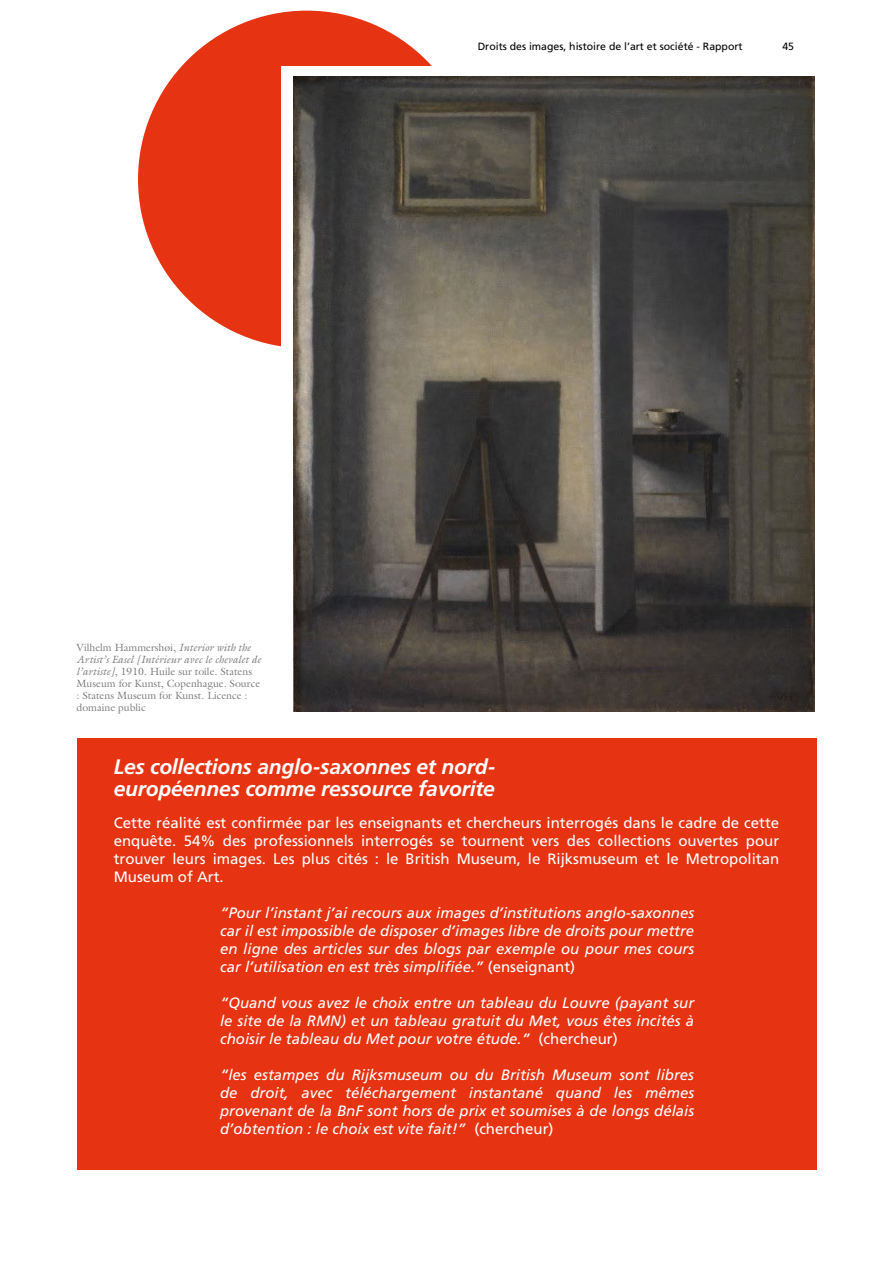
<style>
.page{position:relative;width:893px;height:1263px;background:#fff}
.page>*{position:absolute;margin:0;border:0;box-sizing:border-box;transform-origin:0 0}
.t1{font:italic 700 21px/22.6px "Frutiger LT Std";letter-spacing:-.01em;color:#fff}
.t2{font:italic 15px/18px "Frutiger LT Std";color:#fff;text-align:justify}
.t3{font:15px/18px "Frutiger LT Std";color:#fff;text-align:justify}
.t4{font:10.5px/12px "Galliard Std";color:#7e7c7c}
.t5{font:10.5px "Frutiger LT Std";color:#000}
.s1{font-style:italic}
.s2{font-style:normal}
</style>
<div class="page">
<div style="left:138px;top:11px;width:338px;height:337px;background:#e63312;border-radius:50%"></div>
<div style="left:282px;top:66px;width:207px;height:305px;background:#fff"></div>
<img style="left:293px;top:77px;width:522px;height:634px">
<div style="left:77px;top:738px;width:739px;height:431px;background:#e63312"></div>
<p class="t5" style="left:478px;top:40px;width:266px">Droits des images, histoire de l’art et société - Rapport</p>
<p class="t5" style="left:782px;top:40px;width:13px">45</p>
<p class="t4" style="left:77px;top:641px;width:186px">Vilhelm Hammershøi, <span class="s1">Interior with the Artist’s Easel [Intérieur avec le chevalet de l’artiste]</span>, 1910. Huile sur toile. Statens Museum for Kunst, Copenhague. Source : Statens Museum for Kunst. Licence : domaine public</p>
<h1 class="t1" style="left:114px;top:755px;width:383px">Les collections anglo-saxonnes et nord&shy;européennes comme ressource favorite</h1>
<p class="t3" style="left:114px;top:813px;width:667px">Cette réalité est confirmée par les enseignants et chercheurs interrogés dans le cadre de cette enquête. 54% des professionnels interrogés se tournent vers des collections ouvertes pour trouver leurs images. Les plus cités : le British Museum, le Rijksmuseum et le Metropolitan Museum of Art.</p>
<p class="t2" style="left:220px;top:904px;width:476px">“Pour l’instant j’ai recours aux images d’institutions anglo-saxonnes car il est impossible de disposer d’images libre de droits pour mettre en ligne des articles sur des blogs par exemple ou pour mes cours car l’utilisation en est très simplifiée.” <span class="s2">(enseignant)</span></p>
<p class="t2" style="left:220px;top:994px;width:476px">“Quand vous avez le choix entre un tableau du Louvre (payant sur le site de la RMN) et un tableau gratuit du Met, vous êtes incités à choisir le tableau du Met pour votre étude.” <span class="s2">(chercheur)</span></p>
<p class="t2" style="left:220px;top:1066px;width:476px">“les estampes du Rijksmuseum ou du British Museum sont libres de droit, avec téléchargement instantané quand les mêmes provenant de la BnF sont hors de prix et soumises à de longs délais d’obtention : le choix est vite fait!” <span class="s2">(chercheur)</span></p>
</div>
